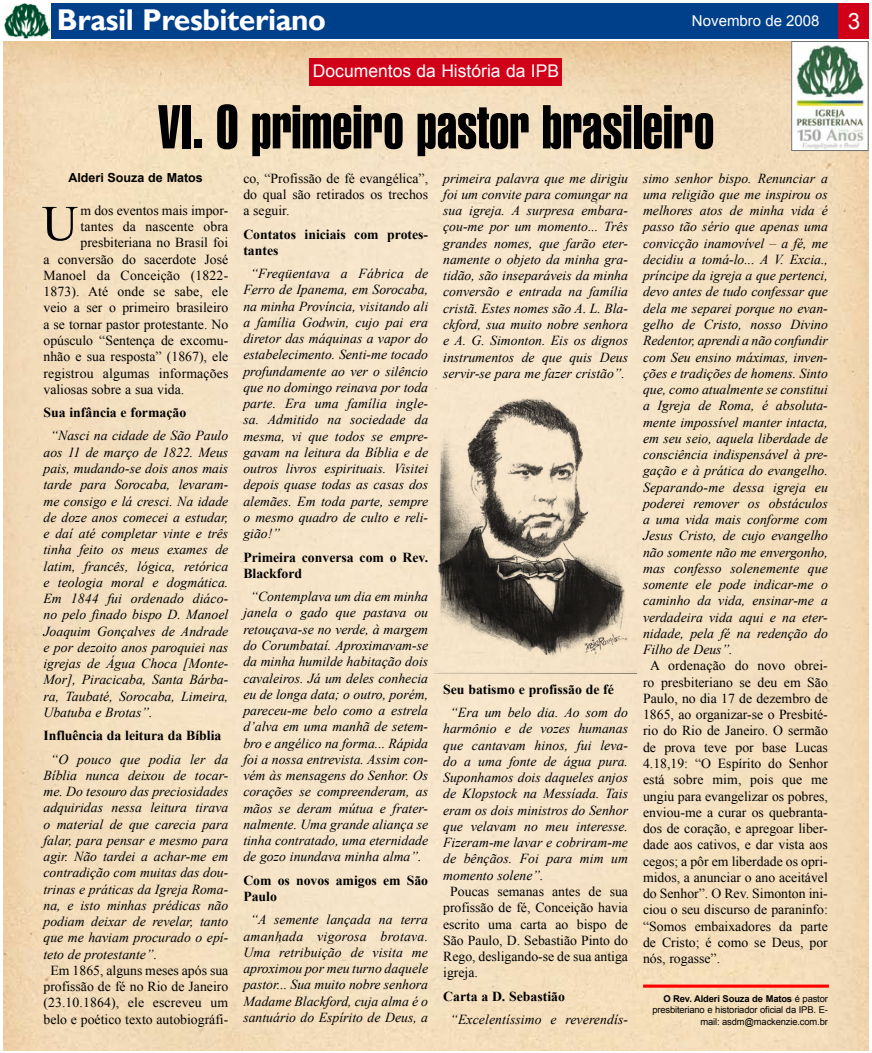
<style>
.page{position:relative;width:872px;height:1053px;background:#fff}
.page>*{position:absolute;margin:0;border:0;box-sizing:border-box;transform-origin:0 0}
.t1{font:60px "Swiss 911 BT Extra Compressed";color:#000}
.t2{font:50px "Times New Roman";color:#000}
.t3{font:700 30px "Gill Sans";letter-spacing:-.015em;color:#fff}
.t4{font:17.5px "Arial";color:#fff}
.t5{font:15px "Arial";color:#fff}
.t6{font:italic 13.75px/16.2px "Times New Roman";color:#000;text-align:justify}
.t7{font:13.75px/16.2px "Times New Roman";color:#000;text-align:justify}
.t8{font:700 13.75px/16.2px "Times New Roman";color:#000}
.t9{font:700 12.5px "Arial";color:#000}
.t10{font:9.38px/11.2px "Arial";letter-spacing:-.015em;color:#000;text-align:right}
.s1{font-weight:700}
</style>
<div class="page">
<div style="left:4px;top:3px;width:864px;height:36px;background:#003f8a"></div>
<div style="left:838px;top:3px;width:30px;height:36px;background:#d10019"></div>
<div style="left:4px;top:3px;width:46px;height:36px;background:#fff"></div>
<img style="left:4px;top:3px;width:46px;height:35px">
<img style="left:4px;top:41px;width:864px;height:1008px">
<div style="left:310px;top:58px;width:252px;height:27px;background:#d10019"></div>
<hr style="left:643px;top:984px;width:186px;height:3px;background:#f00">
<img style="left:793px;top:43px;width:73px;height:106px">
<div style="left:791px;top:41px;width:77px;height:110px;border:1px solid #707173"></div>
<img style="left:433px;top:389px;width:203px;height:284px">
<h3 class="t3" style="left:57px;top:2px;width:271px">Brasil Presbiteriano</h3>
<p class="t5" style="left:692px;top:13px;width:129px">Novembro de 2008</p>
<p class="t4" style="left:313px;top:61px;width:248px">Documentos da História da IPB</p>
<h1 class="t1" style="left:158px;top:93px;width:558px">VI. O primeiro pastor brasileiro</h1>
<p class="t9" style="left:68px;top:170px;width:136px">Alderi Souza de Matos</p>
<p class="t7" style="left:80px;top:202px;width:149px">m dos eventos mais impor-</p>
<p class="t7" style="left:80px;top:218px;width:149px">tantes da nascente obra</p>
<p class="t7" style="left:80px;top:234px;width:149px">presbiteriana no Brasil foi</p>
<p class="t7" style="left:43px;top:251px;width:186px">a conversão do sacerdote José</p>
<p class="t7" style="left:43px;top:267px;width:186px">Manoel da Conceição (1822-</p>
<p class="t7" style="left:43px;top:283px;width:186px">1873). Até onde se sabe, ele</p>
<p class="t7" style="left:43px;top:299px;width:186px">veio a ser o primeiro brasileiro</p>
<p class="t7" style="left:43px;top:316px;width:186px">a se tornar pastor protestante. No</p>
<p class="t7" style="left:43px;top:332px;width:186px">opúsculo “Sentença de excomu-</p>
<p class="t7" style="left:43px;top:348px;width:186px">nhão e sua resposta” (1867), ele</p>
<p class="t7" style="left:43px;top:364px;width:186px">registrou algumas informações</p>
<p class="t7" style="left:43px;top:381px;width:142px">valiosas sobre a sua vida.</p>
<p class="t8" style="left:43px;top:404px;width:144px">Sua infância e formação</p>
<p class="t6" style="left:43px;top:427px;width:186px;text-indent:7px">“Nasci na cidade de São Paulo aos 11 de março de 1822. Meus pais, mudando-se dois anos mais tarde para Sorocaba, levaram&shy;me consigo e lá cresci. Na idade de doze anos comecei a estudar, e daí até completar vinte e três tinha feito os meus exames de latim, francês, lógica, retórica e teologia moral e dogmática.<br>Em 1844 fui ordenado diáco&shy;no pelo finado bispo D. Manoel Joaquim Gonçalves de Andrade e por dezoito anos paroquiei nas igrejas de Água Choca [Monte-Mor], Piracicaba, Santa Bárba&shy;ra, Taubaté, Sorocaba, Limeira, Ubatuba e Brotas”.</p>
<p class="t8" style="left:43px;top:727px;width:179px">Influência da leitura da Bíblia</p>
<p class="t6" style="left:43px;top:750px;width:186px;text-indent:7px">“O pouco que podia ler da Bíblia nunca deixou de tocar&shy;me. Do tesouro das preciosidades adquiridas nessa leitura tirava o material de que carecia para falar, para pensar e mesmo para agir. Não tardei a achar-me em contradição com muitas das dou&shy;trinas e práticas da Igreja Roma&shy;na, e isto minhas prédicas não podiam deixar de revelar, tanto que me haviam procurado o epí&shy;teto de protestante”.</p>
<p class="t7" style="left:43px;top:961px;width:186px;text-align:center">Em 1865, alguns meses após sua profissão de fé no Rio de Janeiro (23.10.1864), ele escreveu um belo e poético texto autobiográfi-</p>
<h2 class="t2" style="left:42px;top:194px;width:38px">U</h2>
<p class="t7" style="left:243px;top:170px;width:186px">co, “Profissão de fé evangélica”, do qual são retirados os trechos a seguir.</p>
<p class="t8" style="left:243px;top:226px;width:186px">Contatos iniciais com protes&shy;tantes</p>
<p class="t6" style="left:243px;top:265px;width:186px;text-indent:7px">“Freqüentava a Fábrica de Ferro de Ipanema, em Sorocaba, na minha Província, visitando ali a família Godwin, cujo pai era diretor das máquinas a vapor do estabelecimento. Senti-me tocado profundamente ao ver o silêncio que no domingo reinava por toda parte. Era uma família ingle&shy;sa. Admitido na sociedade da mesma, vi que todos se empre&shy;gavam na leitura da Bíblia e de outros livros espirituais. Visitei depois quase todas as casas dos alemães. Em toda parte, sempre o mesmo quadro de culto e reli&shy;gião!”</p>
<p class="t8" style="left:243px;top:548px;width:186px">Primeira conversa com o Rev.<br>Blackford</p>
<p class="t6" style="left:243px;top:588px;width:186px;text-align:center">“Contemplava um dia em minha janela o gado que pastava ou retouçava-se no verde, à margem do Corumbataí. Aproximavam-se da minha humilde habitação dois cavaleiros. Já um deles conhecia eu de longa data; o outro, porém, pareceu-me belo como a estrela d’alva em uma manhã de setem&shy;bro e angélico na forma... Rápida foi a nossa entrevista. Assim con&shy;vém às mensagens do Senhor. Os corações se compreenderam, as mãos se deram mútua e frater&shy;nalmente. Uma grande aliança se tinha contratado, uma eternidade de gozo inundava minha alma”.</p>
<p class="t8" style="left:243px;top:871px;width:186px">Com os novos amigos em São<br>Paulo</p>
<p class="t6" style="left:243px;top:911px;width:186px;text-align:center">“A semente lançada na terra amanhada vigorosa brotava.<br>Uma retribuição de visita me aproximou por meu turno daquele pastor... Sua muito nobre senhora<br>Madame Blackford, cuja alma é o santuário do Espírito de Deus, a</p>
<p class="t6" style="left:443px;top:170px;width:186px">primeira palavra que me dirigiu foi um convite para comungar na sua igreja. A surpresa embara&shy;çou-me por um momento... Três grandes nomes, que farão eter&shy;namente o objeto da minha gra&shy;tidão, são inseparáveis da minha conversão e entrada na família cristã. Estes nomes são A. L. Bla&shy;ckford, sua muito nobre senhora e A. G. Simonton. Eis os dignos instrumentos de que quis Deus servir-se para me fazer cristão”.</p>
<p class="t8" style="left:443px;top:681px;width:172px">Seu batismo e profissão de fé</p>
<p class="t6" style="left:443px;top:704px;width:186px;text-indent:7px">“Era um belo dia. Ao som do harmônio e de vozes humanas que cantavam hinos, fui leva&shy;do a uma fonte de água pura.<br>Suponhamos dois daqueles anjos de Klopstock na Messíada. Tais eram os dois ministros do Senhor que velavam no meu interesse.<br>Fizeram-me lavar e cobriram-me de bênçãos. Foi para mim um momento solene”.</p>
<p class="t7" style="left:443px;top:883px;width:186px;text-indent:7px">Poucas semanas antes de sua profissão de fé, Conceição havia escrito uma carta ao bispo de São Paulo, D. Sebastião Pinto do Rego, desligando-se de sua antiga igreja.</p>
<p class="t8" style="left:443px;top:987px;width:123px">Carta a D. Sebastião</p>
<p class="t6" style="left:450px;top:1010px;width:179px">“Excelentíssimo e reverendís-</p>
<p class="t6" style="left:643px;top:170px;width:186px">simo senhor bispo. Renunciar a uma religião que me inspirou os melhores atos de minha vida é passo tão sério que apenas uma convicção inamovível – a fé, me decidiu a tomá-lo... A V. Excia., príncipe da igreja a que pertenci, devo antes de tudo confessar que dela me separei porque no evan&shy;gelho de Cristo, nosso Divino Redentor, aprendi a não confundir com Seu ensino máximas, inven&shy;ções e tradições de homens. Sinto que, como atualmente se constitui a Igreja de Roma, é absoluta&shy;mente impossível manter intacta, em seu seio, aquela liberdade de consciência indispensável à pre&shy;gação e à prática do evangelho.<br>Separando-me dessa igreja eu poderei remover os obstáculos a uma vida mais conforme com Jesus Cristo, de cujo evangelho não somente não me envergonho, mas confesso solenemente que somente ele pode indicar-me o caminho da vida, ensinar-me a verdadeira vida aqui e na eter&shy;nidade, pela fé na redenção do Filho de Deus”.</p>
<p class="t7" style="left:643px;top:657px;width:186px;text-indent:7px">A ordenação do novo obrei&shy;ro presbiteriano se deu em São Paulo, no dia 17 de dezembro de 1865, ao organizar-se o Presbité&shy;rio do Rio de Janeiro. O sermão de prova teve por base Lucas 4.18,19: “O Espírito do Senhor está sobre mim, pois que me ungiu para evangelizar os pobres, enviou-me a curar os quebranta&shy;dos de coração, e apregoar liber&shy;dade aos cativos, e dar vista aos cegos; a pôr em liberdade os opri&shy;midos, a anunciar o ano aceitável do Senhor”. O Rev. Simonton ini&shy;ciou o seu discurso de paraninfo: “Somos embaixadores da parte de Cristo; é como se Deus, por nós, rogasse”.</p>
<p class="t10" style="left:652px;top:993px;width:177px"><span class="s1">O Rev. Alderi Souza de Matos</span> é pastor presbiteriano e historiador oficial da IPB. E&shy;mail: asdm@mackenzie.com.br</p>
</div>
